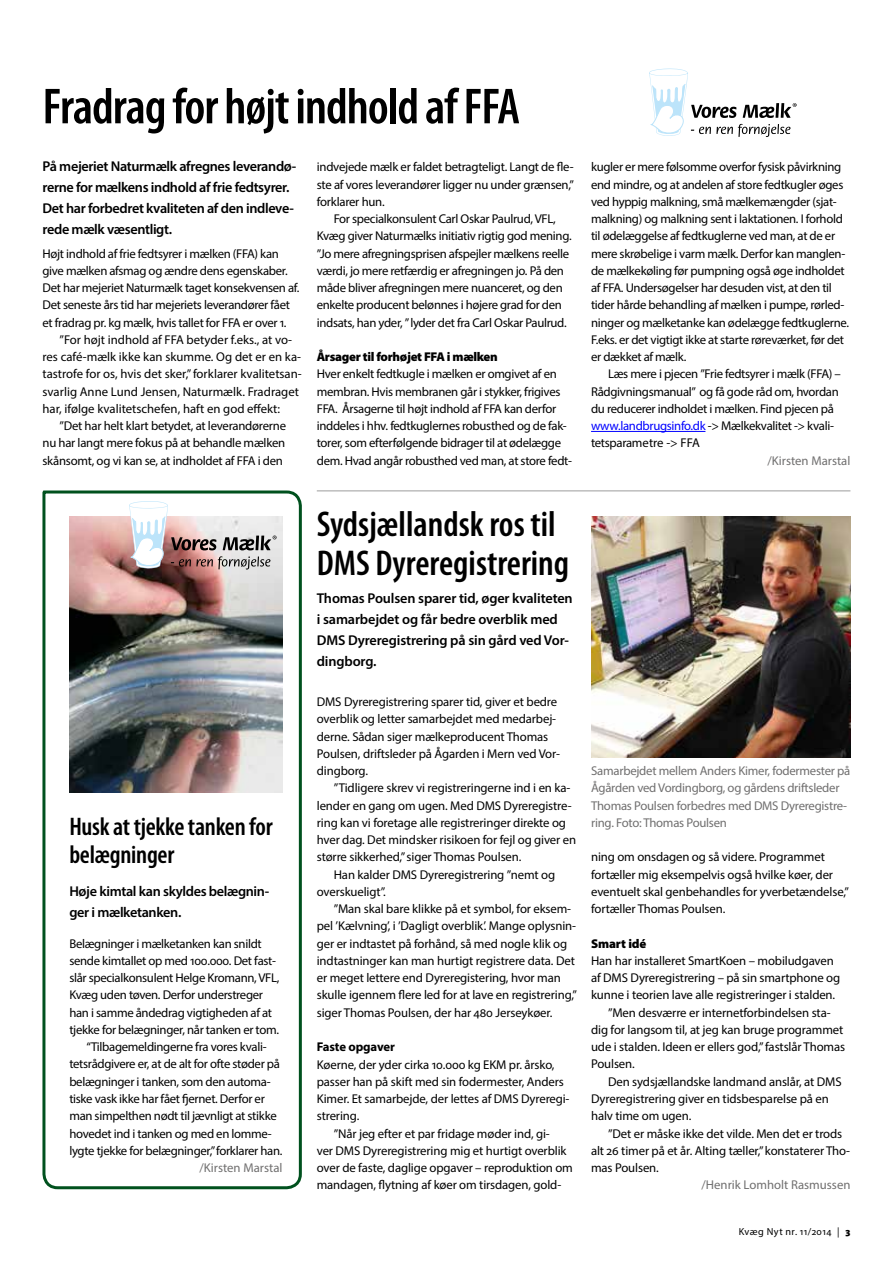
<style>
.page{position:relative;width:893px;height:1263px;background:#fff}
.page>*{position:absolute;margin:0;border:0;box-sizing:border-box;transform-origin:0 0}
.t1{font:600 condensed 51px "Myriad Pro";letter-spacing:-.02em;color:#000}
.t2{font:600 condensed 36px/39px "Myriad Pro";color:#000}
.t3{font:600 condensed 25.5px/28.5px "Myriad Pro";letter-spacing:-.01em;color:#000}
.t4{font:600 14.25px/21px "Myriad Pro";letter-spacing:-.025em;color:#000}
.t5{font:12.75px/17.2px "Myriad Pro";letter-spacing:-.02em;color:#000}
.t6{font:12.75px/17.2px "Myriad Pro";color:#000}
.t7{font:12.75px/17.2px "Myriad Pro";letter-spacing:-.02em;color:#706f6f}
.t8{font:12.75px "Myriad Pro";color:#706f6f}
.t9{font:900 12.75px "Myriad Pro";letter-spacing:-.025em;color:#000}
.t10{font:700 12.75px "Myriad Pro";letter-spacing:-.01em;color:#000}
.t11{font:10.2px "Myriad Pro";letter-spacing:.04em;color:#000}
.s1{color:#00f}
.s2{font-weight:900}
</style>
<div class="page">
<hr style="left:317px;top:490px;width:533px;height:1px;background:#9d9d9c">
<svg style="left:42px;top:490px;width:260px;height:700px"></svg>
<svg style="left:649px;top:69px;width:148px;height:68px"></svg>
<img style="left:591px;top:516px;width:259px;height:242px">
<hr style="left:591px;top:431px;width:114px;height:1px;background:#00f">
<img style="left:69px;top:516px;width:213px;height:276px">
<svg style="left:129px;top:501px;width:148px;height:68px"></svg>
<h1 class="t1" style="left:43px;top:79px;width:479px">Fradrag for højt indhold af FFA</h1>
<p class="t5" style="left:317px;top:158px;width:259px;text-align:justify">indvejede mælk er faldet betragteligt. Langt de fle&shy;ste af vores leverandører ligger nu under grænsen,” forklarer hun.</p>
<p class="t5" style="left:317px;top:210px;width:256px;text-indent:17px">For specialkonsulent Carl Oskar Paulrud, VFL, Kvæg giver Naturmælks initiativ rigtig god mening. ”Jo mere afregningsprisen afspejler mælkens reelle værdi, jo mere retfærdig er afregningen jo. På den måde bliver afregningen mere nuanceret, og den enkelte producent belønnes i højere grad for den indsats, han yder, ” lyder det fra Carl Oskar Paulrud.</p>
<p class="t9" style="left:317px;top:350px;width:182px">Årsager til forhøjet FFA i mælken</p>
<p class="t5" style="left:317px;top:365px;width:257px">Hver enkelt fedtkugle i mælken er omgivet af en membran. Hvis membranen går i stykker, frigives FFA. Årsagerne til højt indhold af FFA kan derfor inddeles i hhv. fedtkuglernes robusthed og de fak&shy;torer, som efterfølgende bidrager til at ødelægge dem. Hvad angår robusthed ved man, at store fedt-</p>
<p class="t4" style="left:43px;top:156px;width:255px">På mejeriet Naturmælk afregnes leverandø&shy;rerne for mælkens indhold af frie fedtsyrer.<br>Det har forbedret kvaliteten af den indleve&shy;rede mælk væsentligt.</p>
<p class="t5" style="left:43px;top:244px;width:259px">Højt indhold af frie fedtsyrer i mælken (FFA) kan give mælken afsmag og ændre dens egenskaber.<br>Det har mejeriet Naturmælk taget konsekvensen af.<br>Det seneste års tid har mejeriets leverandører fået et fradrag pr. kg mælk, hvis tallet for FFA er over 1.</p>
<p class="t6" style="left:43px;top:331px;width:261px;text-indent:17px">”For højt indhold af FFA betyder f.eks., at vo&shy;res café-mælk ikke kan skumme. Og det er en ka&shy;tastrofe for os, hvis det sker,” forklarer kvalitetsan&shy;svarlig Anne Lund Jensen, Naturmælk. Fradraget har, ifølge kvalitetschefen, haft en god effekt:</p>
<p class="t5" style="left:43px;top:417px;width:245px;text-align:justify;text-indent:17px">”Det har helt klart betydet, at leverandørerne nu har langt mere fokus på at behandle mælken skånsomt, og vi kan se, at indholdet af FFA i den</p>
<p class="t5" style="left:591px;top:158px;width:260px">kugler er mere følsomme overfor fysisk påvirkning end mindre, og at andelen af store fedtkugler øges ved hyppig malkning, små mælkemængder (sjat&shy;malkning) og malkning sent i laktationen. I forhold til ødelæggelse af fedtkuglerne ved man, at de er mere skrøbelige i varm mælk. Derfor kan manglen&shy;de mælkekøling før pumpning også øge indholdet af FFA. Undersøgelser har desuden vist, at den til tider hårde behandling af mælken i pumpe, rørled&shy;ninger og mælketanke kan ødelægge fedtkuglerne.<br>F.eks. er det vigtigt ikke at starte røreværket, før det er dækket af mælk.</p>
<p class="t5" style="left:591px;top:365px;width:251px;text-indent:17px">Læs mere i pjecen ”Frie fedtsyrer i mælk (FFA) – Rådgivningsmanual” og få gode råd om, hvordan du reducerer indholdet i mælken. Find pjecen på <span class="s1">www.landbrugsinfo.dk</span> -&gt; Mælkekvalitet -&gt; kvali&shy;tetsparametre -&gt; FFA</p>
<p class="t8" style="left:767px;top:452px;width:84px">/Kirsten Marstal</p>
<h3 class="t3" style="left:69px;top:812px;width:205px">Husk at tjekke tanken for belægninger</h3>
<p class="t4" style="left:69px;top:880px;width:201px">Høje kimtal kan skyldes belægnin&shy;ger i mælketanken.</p>
<p class="t5" style="left:69px;top:934px;width:194px">Belægninger i mælketanken kan snildt</p>
<p class="t5" style="left:69px;top:952px;width:208px">sende kimtallet op med 100.000. Det fast-</p>
<p class="t5" style="left:69px;top:969px;width:212px">slår specialkonsulent Helge Kromann, VFL,</p>
<p class="t5" style="left:69px;top:986px;width:195px">Kvæg uden tøven. Derfor understreger</p>
<p class="t5" style="left:69px;top:1004px;width:204px">han i samme åndedrag vigtigheden af at</p>
<p class="t5" style="left:69px;top:1021px;width:211px">tjekke for belægninger, når tanken er tom.</p>
<p class="t5" style="left:86px;top:1038px;width:182px">“Tilbagemeldingerne fra vores kvali-</p>
<p class="t5" style="left:69px;top:1055px;width:212px">tetsrådgivere er, at de alt for ofte støder på</p>
<p class="t5" style="left:69px;top:1073px;width:203px">belægninger i tanken, som den automa-</p>
<p class="t5" style="left:69px;top:1090px;width:197px">tiske vask ikke har fået fjernet. Derfor er</p>
<p class="t5" style="left:69px;top:1107px;width:209px">man simpelthen nødt til jævnligt at stikke</p>
<p class="t5" style="left:69px;top:1124px;width:204px">hovedet ind i tanken og med en lomme-</p>
<p class="t5" style="left:69px;top:1142px;width:215px">lygte tjekke for belægninger,” forklarer han.</p>
<p class="t8" style="left:199px;top:1160px;width:84px">/Kirsten Marstal</p>
<h2 class="t2" style="left:317px;top:505px;width:254px">Sydsjællandsk ros til<br>DMS Dyreregistrering</h2>
<p class="t4" style="left:317px;top:587px;width:257px">Thomas Poulsen sparer tid, øger kvaliteten i samarbejdet og får bedre overblik med DMS Dyreregistrering på sin gård ved Vor&shy;dingborg.</p>
<p class="t5" style="left:317px;top:693px;width:245px">DMS Dyreregistrering sparer tid, giver et bedre overblik og letter samarbejdet med medarbej&shy;derne. Sådan siger mælkeproducent Thomas Poulsen, driftsleder på Ågarden i Mern ved Vor&shy;dingborg.</p>
<p class="t5" style="left:334px;top:779px;width:238px">”Tidligere skrev vi registreringerne ind i en ka-</p>
<p class="t5" style="left:317px;top:797px;width:256px">lender en gang om ugen. Med DMS Dyreregistre-</p>
<p class="t5" style="left:317px;top:814px;width:251px">ring kan vi foretage alle registreringer direkte og</p>
<p class="t5" style="left:317px;top:831px;width:261px">hver dag. Det mindsker risikoen for fejl og giver en</p>
<p class="t5" style="left:317px;top:848px;width:206px">større sikkerhed,” siger Thomas Poulsen.</p>
<p class="t5" style="left:334px;top:866px;width:223px">Han kalder DMS Dyreregistrering ”nemt og</p>
<p class="t5" style="left:317px;top:883px;width:71px">overskueligt”.</p>
<p class="t5" style="left:334px;top:900px;width:239px">”Man skal bare klikke på et symbol, for eksem-</p>
<p class="t5" style="left:317px;top:917px;width:261px">pel ’Kælvning’, i ’Dagligt overblik’. Mange oplysnin-</p>
<p class="t5" style="left:317px;top:935px;width:252px">ger er indtastet på forhånd, så med nogle klik og</p>
<p class="t5" style="left:317px;top:952px;width:260px">indtastninger kan man hurtigt registrere data. Det</p>
<p class="t5" style="left:317px;top:969px;width:245px">er meget lettere end Dyreregistering, hvor man</p>
<p class="t5" style="left:317px;top:986px;width:262px">skulle igennem flere led for at lave en registrering,”</p>
<p class="t5" style="left:317px;top:1004px;width:237px">siger Thomas Poulsen, der har 480 Jerseykøer.</p>
<p class="t10" style="left:317px;top:1039px;width:80px">Faste opgaver</p>
<p class="t5" style="left:317px;top:1055px;width:239px">Køerne, der yder cirka 10.000 kg EKM pr. årsko,</p>
<p class="t5" style="left:317px;top:1073px;width:249px">passer han på skift med sin fodermester, Anders</p>
<p class="t5" style="left:317px;top:1090px;width:254px">Kimer. Et samarbejde, der lettes af DMS Dyreregi-</p>
<p class="t5" style="left:317px;top:1107px;width:44px">strering.</p>
<p class="t5" style="left:334px;top:1124px;width:217px">”Når jeg efter et par fridage møder ind, gi-</p>
<p class="t5" style="left:317px;top:1142px;width:251px">ver DMS Dyreregistrering mig et hurtigt overblik</p>
<p class="t5" style="left:317px;top:1159px;width:258px">over de faste, daglige opgaver – reproduktion om</p>
<p class="t5" style="left:317px;top:1176px;width:246px">mandagen, flytning af køer om tirsdagen, gold-</p>
<p class="t7" style="left:591px;top:762px;width:261px">Samarbejdet mellem Anders Kimer, fodermester på Ågården ved Vordingborg, og gårdens driftsleder Thomas Poulsen forbedres med DMS Dyreregistre&shy;ring. Foto: Thomas Poulsen</p>
<p class="t5" style="left:591px;top:848px;width:259px">ning om onsdagen og så videre. Programmet fortæller mig eksempelvis også hvilke køer, der eventuelt skal genbehandles for yverbetændelse,” fortæller Thomas Poulsen.</p>
<p class="t9" style="left:591px;top:936px;width:57px">Smart idé</p>
<p class="t5" style="left:591px;top:952px;width:244px">Han har installeret SmartKoen – mobiludgaven</p>
<p class="t5" style="left:591px;top:969px;width:251px">af DMS Dyreregistrering – på sin smartphone og</p>
<p class="t5" style="left:591px;top:986px;width:246px">kunne i teorien lave alle registreringer i stalden.</p>
<p class="t5" style="left:608px;top:1004px;width:224px">”Men desværre er internetforbindelsen sta-</p>
<p class="t5" style="left:591px;top:1021px;width:254px">dig for langsom til, at jeg kan bruge programmet</p>
<p class="t5" style="left:591px;top:1038px;width:256px">ude i stalden. Ideen er ellers god,” fastslår Thomas</p>
<p class="t5" style="left:591px;top:1055px;width:45px">Poulsen.</p>
<p class="t5" style="left:608px;top:1073px;width:235px">Den sydsjællandske landmand anslår, at DMS</p>
<p class="t5" style="left:591px;top:1090px;width:239px">Dyreregistrering giver en tidsbesparelse på en</p>
<p class="t5" style="left:591px;top:1107px;width:102px">halv time om ugen.</p>
<p class="t5" style="left:608px;top:1124px;width:236px">”Det er måske ikke det vilde. Men det er trods</p>
<p class="t5" style="left:591px;top:1142px;width:261px">alt 26 timer på et år. Alting tæller,” konstaterer Tho-</p>
<p class="t5" style="left:591px;top:1159px;width:69px">mas Poulsen.</p>
<p class="t8" style="left:701px;top:1177px;width:150px">/Henrik Lomholt Rasmussen</p>
<p class="t11" style="left:739px;top:1225px;width:113px">Kvæg Nyt nr. 11/2014 | <span class="s2">3</span></p>
</div>
